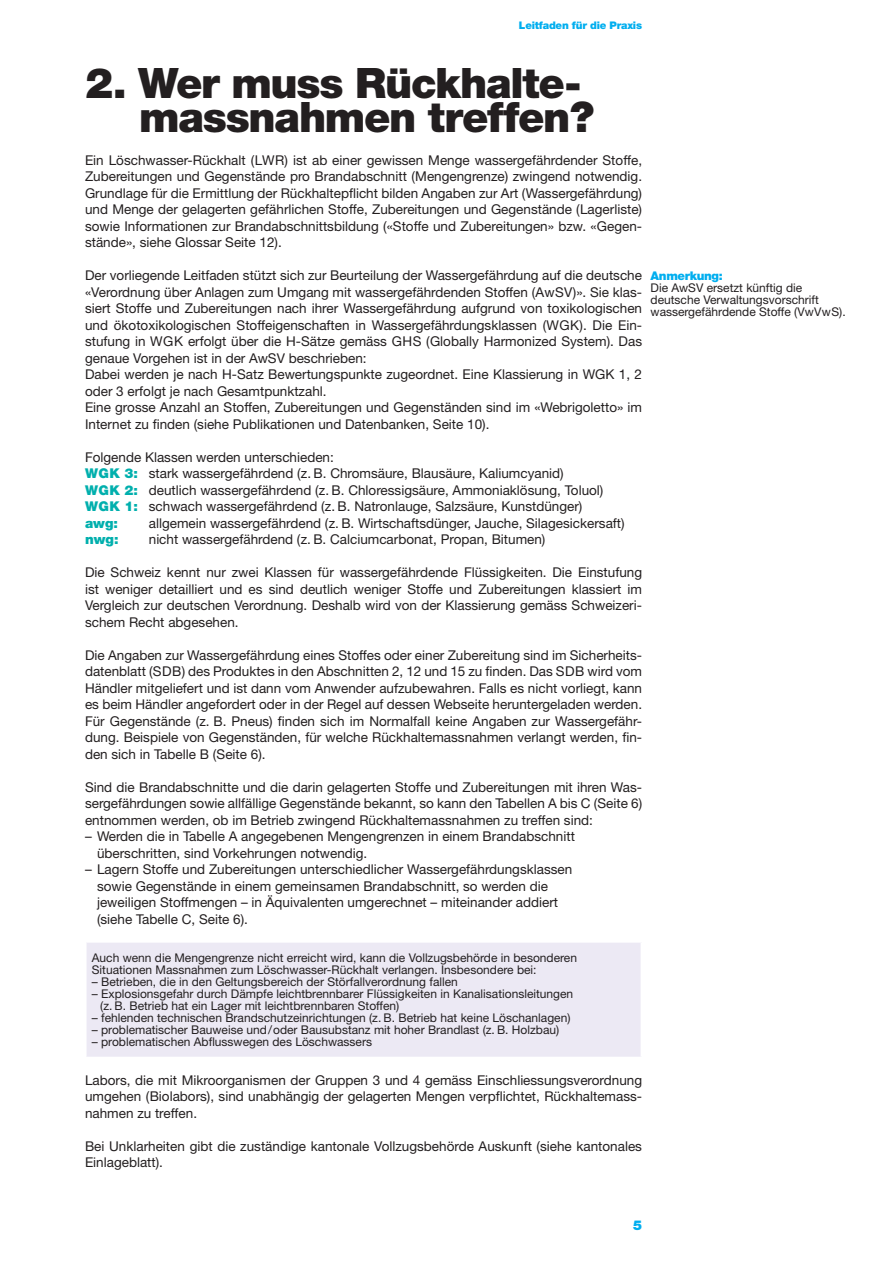
<style>
.page{position:relative;width:893px;height:1263px;background:#fff}
.page>*{position:absolute;margin:0;border:0;box-sizing:border-box;transform-origin:0 0}
.t1{font:900 42px/33.6px "Helvetica Neue";letter-spacing:-.03em;color:#231f20}
.t2{font:13.5px/16.5px "Helvetica Neue";color:#231f20;text-align:justify}
.t3{font:900 13.5px "Helvetica Neue";color:#00afad}
.t4{font:900 13.5px "Helvetica Neue";color:#00aeef}
.t5{font:12px/12px "Helvetica Neue";color:#231f20}
.t6{font:900 12px "Helvetica Neue";letter-spacing:-.03em;color:#00aeef}
.t7{font:900 10.5px "Helvetica Neue";letter-spacing:-.02em;color:#00aeef}
.s1{font-weight:900;color:#00afad}
</style>
<div class="page">
<div style="left:86px;top:942px;width:555px;height:115px;background:#ece9f4"></div>
<hr style="left:85px;top:943px;width:2px;height:114px;background:#fff">
<hr style="left:85px;top:941px;width:557px;height:2px;background:#fff">
<p class="t7" style="left:519px;top:19px;width:125px">Leitfaden für die Praxis</p>
<h1 class="t1" style="left:139px;top:66px;width:457px;text-indent:-54px">2. Wer muss Rückhalte&shy;massnahmen treffen?</h1>
<p class="t2" style="left:85px;top:152px;width:559px">Ein Löschwasser-Rückhalt (LWR) ist ab einer gewissen Menge wassergefährdender Stoffe, Zubereitungen und Gegenstände pro Brandabschnitt (Mengengrenze) zwingend notwendig.<br>Grundlage für die Ermittlung der Rückhaltepflicht bilden Angaben zur Art (Wassergefährdung) und Menge der gelagerten gefährlichen Stoffe, Zubereitungen und Gegenstände (Lagerliste) sowie Informationen zur Brandabschnittsbildung («Stoffe und Zubereitungen» bzw. «Gegen&shy;stände», siehe Glossar Seite 12).</p>
<p class="t2" style="left:85px;top:267px;width:559px;text-align:left">Der vorliegende Leitfaden stützt sich zur Beurteilung der Wassergefährdung auf die deutsche «Verordnung über Anlagen zum Umgang mit wassergefährdenden Stoffen (AwSV)». Sie klas&shy;siert Stoffe und Zubereitungen nach ihrer Wassergefährdung aufgrund von toxikologischen und ökotoxikologischen Stoffeigenschaften in Wassergefährdungsklassen (WGK). Die Ein&shy;stufung in WGK erfolgt über die H-Sätze gemäss GHS (Globally Harmonized System). Das genaue Vorgehen ist in der AwSV beschrieben:<br>Dabei werden je nach H-Satz Bewertungspunkte zugeordnet. Eine Klassierung in WGK 1, 2 oder 3 erfolgt je nach Gesamtpunktzahl.<br>Eine grosse Anzahl an Stoffen, Zubereitungen und Gegenständen sind im «Webrigoletto» im Internet zu finden (siehe Publikationen und Datenbanken, Seite 10).</p>
<p class="t2" style="left:85px;top:449px;width:520px;text-align:left">Folgende Klassen werden unterschieden:<br><span class="s1">WGK 3:</span> stark wassergefährdend (z. B. Chromsäure, Blausäure, Kaliumcyanid)<br><span class="s1">WGK 2:</span> deutlich wassergefährdend (z. B. Chloressigsäure, Ammoniaklösung, Toluol)<br><span class="s1">WGK 1:</span> schwach wassergefährdend (z. B. Natronlauge, Salzsäure, Kunstdünger) <span class="s1">awg:</span></p>
<p class="t2" style="left:149px;top:515px;width:477px">allgemein wassergefährdend (z. B. Wirtschaftsdünger, Jauche, Silagesickersaft)</p>
<p class="t3" style="left:85px;top:531px;width:35px">nwg:</p>
<p class="t2" style="left:149px;top:531px;width:398px">nicht wassergefährdend (z. B. Calciumcarbonat, Propan, Bitumen)</p>
<p class="t2" style="left:85px;top:564px;width:559px">Die Schweiz kennt nur zwei Klassen für wassergefährdende Flüssigkeiten. Die Einstufung ist weniger detailliert und es sind deutlich weniger Stoffe und Zubereitungen klassiert im Vergleich zur deutschen Verordnung. Deshalb wird von der Klassierung gemäss Schweizeri&shy;schem Recht abgesehen.</p>
<p class="t2" style="left:85px;top:647px;width:559px">Die Angaben zur Wassergefährdung eines Stoffes oder einer Zubereitung sind im Sicherheits&shy;datenblatt (SDB) des Produktes in den Abschnitten 2, 12 und 15 zu finden. Das SDB wird vom Händler mitgeliefert und ist dann vom Anwender aufzubewahren. Falls es nicht vorliegt, kann es beim Händler angefordert oder in der Regel auf dessen Webseite heruntergeladen werden.<br>Für Gegenstände (z. B. Pneus) finden sich im Normalfall keine Angaben zur Wassergefähr&shy;dung. Beispiele von Gegenständen, für welche Rückhaltemassnahmen verlangt werden, fin&shy;den sich in Tabelle B (Seite 6).</p>
<p class="t2" style="left:85px;top:779px;width:559px">Sind die Brandabschnitte und die darin gelagerten Stoffe und Zubereitungen mit ihren Was&shy;sergefährdungen sowie allfällige Gegenstände bekannt, so kann den Tabellen A bis C (Seite 6) entnommen werden, ob im Betrieb zwingend Rückhaltemassnahmen zu treffen sind:</p>
<p class="t2" style="left:97px;top:828px;width:479px;text-indent:-12px">– Werden die in Tabelle A angegebenen Mengengrenzen in einem Brandabschnitt überschritten, sind Vorkehrungen notwendig.</p>
<p class="t2" style="left:97px;top:861px;width:477px;text-align:left;text-indent:-12px">– Lagern Stoffe und Zubereitungen unterschiedlicher Wassergefährdungsklassen sowie Gegenstände in einem gemeinsamen Brandabschnitt, so werden die jeweiligen Stoffmengen – in Äquivalenten umgerechnet – miteinander addiert (siehe Tabelle C, Seite 6).</p>
<p class="t5" style="left:92px;top:951px;width:487px">Auch wenn die Mengengrenze nicht erreicht wird, kann die Vollzugsbehörde in besonderen<br>Situationen Massnahmen zum Löschwasser-Rückhalt verlangen. Insbesondere bei:</p>
<p class="t5" style="left:92px;top:975px;width:368px">– Betrieben, die in den Geltungsbereich der Störfallverordnung fallen</p>
<p class="t5" style="left:100px;top:987px;width:474px;text-indent:-9px">– Explosionsgefahr durch Dämpfe leichtbrennbarer Flüssigkeiten in Kanalisationsleitungen (z. B. Betrieb hat ein Lager mit leichtbrennbaren Stoffen)</p>
<p class="t5" style="left:92px;top:1011px;width:480px">– fehlenden technischen Brandschutzeinrichtungen (z. B. Betrieb hat keine Löschanlagen)</p>
<p class="t5" style="left:92px;top:1023px;width:469px">– problematischer Bauweise und/oder Bausubstanz mit hoher Brandlast (z. B. Holzbau)</p>
<p class="t5" style="left:92px;top:1035px;width:282px">– problematischen Abflusswegen des Löschwassers</p>
<p class="t2" style="left:85px;top:1072px;width:559px">Labors, die mit Mikroorganismen der Gruppen 3 und 4 gemäss Einschliessungsverordnung umgehen (Biolabors), sind unabhängig der gelagerten Mengen verpflichtet, Rückhaltemass&shy;nahmen zu treffen.</p>
<p class="t2" style="left:85px;top:1138px;width:558px">Bei Unklarheiten gibt die zuständige kantonale Vollzugsbehörde Auskunft (siehe kantonales<br>Einlageblatt).</p>
<p class="t6" style="left:651px;top:269px;width:74px">Anmerkung:</p>
<p class="t5" style="left:651px;top:282px;width:197px">Die AwSV ersetzt künftig die deutsche Verwaltungsvorschrift wassergefährdende Stoffe (VwVwS).</p>
<p class="t4" style="left:633px;top:1217px;width:11px">5</p>
</div>
